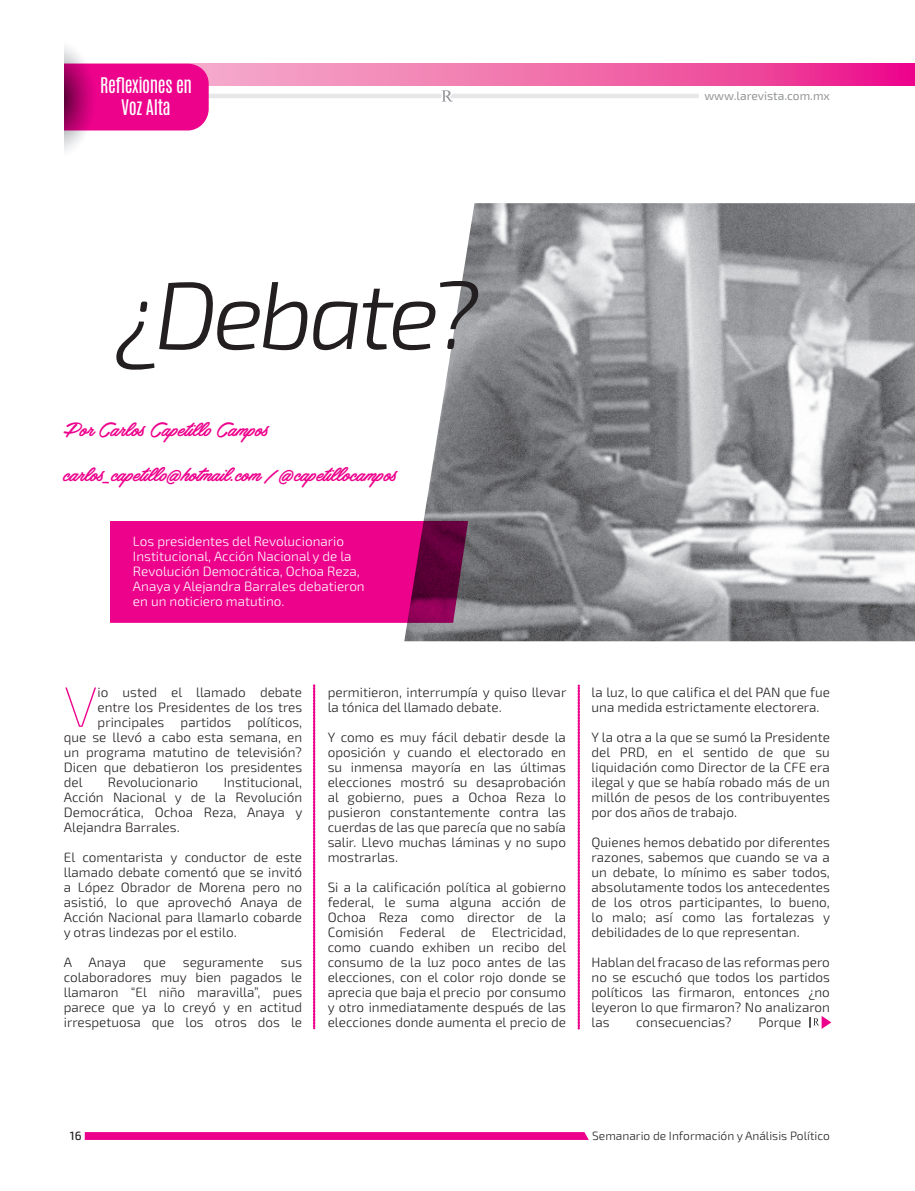
<style>
.page{position:relative;width:915px;height:1191px;background:#fff}
.page>*{position:absolute;margin:0;border:0;box-sizing:border-box;transform-origin:0 0}
.t1{font:italic 300 95.55px "Exo 2";letter-spacing:-.05em;color:#231f20}
.t2{font:100 57px "Exo 2";color:#ed028c}
.t3{font:22.5px/45px "Haydon Brush PERSONALUSE";color:#ed028c}
.t4{font:18px/21.6px "Antonio";letter-spacing:-.025em;color:#fff;text-align:center}
.t5{font:300 13.5px/15px "Exo 2";color:#231f20;text-align:justify}
.t6{font:300 13.5px/15px "Exo 2";color:#fff}
.t7{font:300 12px "Exo 2";color:#231f20}
.t8{font:12px "Exo 2";color:#939598}
.t9{font:500 12px "Exo 2";color:#231f20}
</style>
<div class="page">
<hr style="left:64px;top:94px;width:377px;height:4px;background:#e6e7e9">
<hr style="left:441px;top:94px;width:257px;height:4px;background:#e6e7e9">
<svg style="left:441px;top:90px;width:12px;height:12px"></svg>
<img style="left:404px;top:203px;width:510px;height:438px">
<svg style="left:85px;top:1132px;width:503px;height:8px;background:#ed068d"></svg>
<svg style="left:110px;top:521px;width:358px;height:102px;background:#d90482"></svg>
<svg style="left:577px;top:685px;width:2px;height:344px"></svg>
<svg style="left:313px;top:684px;width:2px;height:345px"></svg>
<svg style="left:809px;top:1016px;width:22px;height:13px"></svg>
<svg style="left:209px;top:64px;width:705px;height:21px;background:#f067aa"></svg>
<div style="left:106px;top:64px;width:103px;height:66px;background:#ed028c"></div>
<svg style="left:8px;top:20px;width:103px;height:155px"></svg>
<div style="left:0;top:20px;width:64px;height:154px;background:#fff"></div>
<h3 class="t4" style="left:100px;top:75px;width:93px">Reflexiones en<br>Voz Alta</h3>
<p class="t8" style="left:704px;top:89px;width:127px">www.larevista.com.mx</p>
<h1 class="t1" style="left:117px;top:260px;width:363px">¿Debate?</h1>
<h3 class="t3" style="left:64px;top:408px;width:335px">Por Carlos Capetillo Campos carlos_capetillo@hotmail.com / @capetillocampos</h3>
<p class="t6" style="left:133px;top:534px;width:233px">Los presidentes del Revolucionario Institucional, Acción Nacional y de la Revolución Democrática, Ochoa Reza, Anaya y Alejandra Barrales debatieron en un noticiero matutino.</p>
<h2 class="t2" style="left:64px;top:674px;width:35px">V</h2>
<p class="t5" style="left:98px;top:685px;width:206px">io usted el llamado debate</p>
<p class="t5" style="left:98px;top:700px;width:206px">entre los Presidentes de los tres</p>
<p class="t5" style="left:98px;top:715px;width:206px">principales partidos políticos,</p>
<p class="t5" style="left:64px;top:730px;width:240px">que se llevó a cabo esta semana, en</p>
<p class="t5" style="left:64px;top:745px;width:240px">un programa matutino de televisión?</p>
<p class="t5" style="left:64px;top:760px;width:240px">Dicen que debatieron los presidentes</p>
<p class="t5" style="left:64px;top:775px;width:20px">del</p>
<p class="t5" style="left:108px;top:775px;width:92px">Revolucionario</p>
<p class="t5" style="left:64px;top:775px;width:240px;text-indent:160px">Institucional, Acción Nacional y de la Revolución Democrática, Ochoa Reza, Anaya y Alejandra Barrales.</p>
<p class="t5" style="left:64px;top:850px;width:240px">El comentarista y conductor de este llamado debate comentó que se invitó a López Obrador de Morena pero no asistió, lo que aprovechó Anaya de Acción Nacional para llamarlo cobarde y otras lindezas por el estilo.</p>
<p class="t5" style="left:64px;top:955px;width:64px">A Anaya</p>
<p class="t5" style="left:143px;top:955px;width:24px">que</p>
<p class="t5" style="left:183px;top:955px;width:82px">seguramente</p>
<p class="t5" style="left:64px;top:955px;width:240px;text-indent:217px">sus colaboradores muy bien pagados le llamaron “El niño maravilla”, pues parece que ya lo creyó y en actitud irrespetuosa que los otros dos le</p>
<p class="t5" style="left:327px;top:685px;width:240px">permitieron, interrumpía y quiso llevar la tónica del llamado debate.</p>
<p class="t5" style="left:327px;top:730px;width:240px">Y como es muy fácil debatir desde la oposición y cuando el electorado en su inmensa mayoría en las últimas elecciones mostró su desaprobación al gobierno, pues a Ochoa Reza lo pusieron constantemente contra las cuerdas de las que parecía que no sabía salir. Llevo muchas láminas y no supo mostrarlas.</p>
<p class="t5" style="left:327px;top:880px;width:240px">Si a la calificación política al gobierno federal, le suma alguna acción de Ochoa Reza como director de la Comisión Federal de Electricidad, como cuando exhiben un recibo del consumo de la luz poco antes de las elecciones, con el color rojo donde se aprecia que baja el precio por consumo y otro inmediatamente después de las elecciones donde aumenta el precio de</p>
<p class="t5" style="left:591px;top:685px;width:240px">la luz, lo que califica el del PAN que fue una medida estrictamente electorera.</p>
<p class="t5" style="left:591px;top:730px;width:240px">Y la otra a la que se sumó la Presidente del PRD, en el sentido de que su liquidación como Director de la CFE era ilegal y que se había robado más de un millón de pesos de los contribuyentes por dos años de trabajo.</p>
<p class="t5" style="left:591px;top:835px;width:240px">Quienes hemos debatido por diferentes razones, sabemos que cuando se va a un debate, lo mínimo es saber todos, absolutamente todos los antecedentes de los otros participantes, lo bueno, lo malo; así como las fortalezas y debilidades de lo que representan.</p>
<p class="t5" style="left:591px;top:955px;width:240px">Hablan del fracaso de las reformas pero no se escuchó que todos los partidos políticos las firmaron, entonces ¿no leyeron lo que firmaron? No analizaron las</p>
<p class="t5" style="left:636px;top:1015px;width:97px">consecuencias?</p>
<p class="t5" style="left:758px;top:1015px;width:45px">Porque</p>
<p class="t9" style="left:70px;top:1128px;width:13px">16</p>
<p class="t7" style="left:592px;top:1128px;width:239px">Semanario de Información y Análisis Político</p>
</div>
